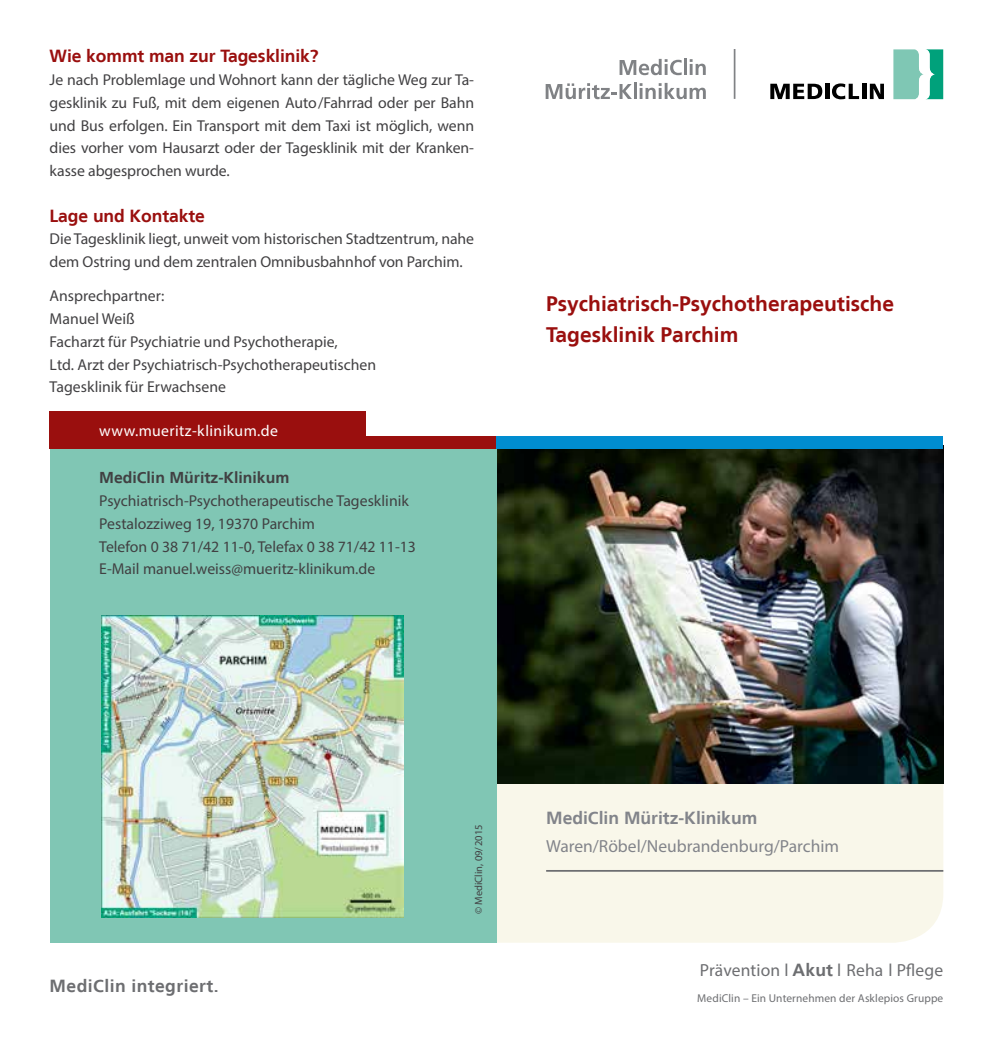
<style>
.page{position:relative;width:993px;height:1042px;background:#fff}
.page>*{position:absolute;margin:0;border:0;box-sizing:border-box;transform-origin:0 0}
.t1{font:700 21px/31.5px "Frutiger LT";color:#9a0f0e}
.t2{font:700 17.5px "Frutiger LT";letter-spacing:-.005em;color:#9a0f0e}
.t3{font:17.5px "Myriad Pro";color:#82848a}
.t4{font:17.5px "Myriad Pro";letter-spacing:.01em;color:#6d6e71}
.t5{font:700 17.5px "Frutiger LT";color:#82848a}
.t6{font:700 17.5px "Frutiger LT";letter-spacing:.025em;color:#6d6e71}
.t7{font:15.75px/22.8px "Myriad Pro";color:#414042}
.t8{font:700 15.75px "Frutiger LT";color:#414042}
.t9{font:15.75px "Myriad Pro";letter-spacing:.025em;color:#fff}
.t10{font:11.38px "Myriad Pro";letter-spacing:.01em;color:#6d6e71}
.t11{font:10.5px "Myriad Pro";color:#414042}
.s1{font-family:"Frutiger LT";font-weight:700}
</style>
<div class="page">
<div style="left:496px;top:784px;width:447px;height:159px;background:#f9f7ea"></div>
<img style="left:496px;top:449px;width:447px;height:335px">
<div style="left:50px;top:443px;width:446px;height:500px;background:#80c6b4"></div>
<div style="left:50px;top:412px;width:315px;height:37px;background:#9a0f0e"></div>
<div style="left:273px;top:437px;width:223px;height:12px;background:#9a0f0e"></div>
<svg style="left:893px;top:49px;width:49px;height:50px"></svg>
<svg style="left:770px;top:84px;width:52px;height:15px"></svg>
<div style="left:824px;top:84px;width:5px;height:15px;background:#000"></div>
<svg style="left:832px;top:83px;width:26px;height:16px"></svg>
<svg style="left:862px;top:84px;width:3px;height:15px"></svg>
<svg style="left:869px;top:84px;width:14px;height:15px"></svg>
<hr style="left:733px;top:50px;width:2px;height:49px;background:#808285">
<svg style="left:619px;top:59px;width:62px;height:16px"></svg>
<hr style="left:683px;top:59px;width:3px;height:16px;background:#808285">
<svg style="left:689px;top:59px;width:16px;height:16px"></svg>
<svg style="left:545px;top:83px;width:86px;height:16px"></svg>
<hr style="left:633px;top:83px;width:3px;height:16px;background:#808285">
<svg style="left:639px;top:83px;width:66px;height:16px"></svg>
<div style="left:496px;top:437px;width:447px;height:12px;background:#008dd0"></div>
<img style="left:101px;top:616px;width:302px;height:301px">
<hr style="left:546px;top:870px;width:397px;height:2px;background:#6d6e71">
<p class="t2" style="left:50px;top:46px;width:270px">Wie kommt man zur Tagesklinik?</p>
<p class="t7" style="left:50px;top:68px;width:426px;text-align:justify">Je nach Problemlage und Wohnort kann der tägliche Weg zur Ta&shy;gesklinik zu Fuß, mit dem eigenen Auto/Fahrrad oder per Bahn und Bus erfolgen. Ein Transport mit dem Taxi ist möglich, wenn dies vorher vom Hausarzt oder der Tagesklinik mit der Kranken&shy;kasse abgesprochen wurde.</p>
<p class="t2" style="left:50px;top:205px;width:157px">Lage und Kontakte</p>
<p class="t7" style="left:50px;top:228px;width:426px">Die Tagesklinik liegt, unweit vom historischen Stadtzentrum, nahe dem Ostring und dem zentralen Omnibusbahnhof von Parchim.</p>
<p class="t7" style="left:50px;top:284px;width:328px">Ansprechpartner:<br>Manuel Weiß<br>Facharzt für Psychiatrie und Psychotherapie,<br>Ltd. Arzt der Psychiatrisch-Psychotherapeutischen<br>Tagesklinik für Erwachsene</p>
<p class="t9" style="left:99px;top:421px;width:180px">www.mueritz-klinikum.de</p>
<p class="t8" style="left:99px;top:469px;width:191px">MediClin Müritz-Klinikum</p>
<p class="t7" style="left:99px;top:489px;width:318px">Psychiatrisch-Psychotherapeutische Tagesklinik Pestalozziweg 19, 19370 Parchim<br>Telefon 0 38 71/42 11-0, Telefax 0 38 71/42 11-13<br>E-Mail manuel.weiss@mueritz-klinikum.de</p>
<h1 class="t1" style="left:546px;top:288px;width:349px">Psychiatrisch-Psychotherapeutische<br>Tagesklinik Parchim</h1>
<p class="t6" style="left:50px;top:975px;width:170px">MediClin integriert.</p>
<p class="t11" style="left:472px;top:914px;width:91px;rotate:-90deg">© MediClin, 09/2015</p>
<p class="t5" style="left:546px;top:807px;width:212px">MediClin Müritz-Klinikum</p>
<p class="t3" style="left:546px;top:835px;width:294px">Waren/Röbel/Neubrandenburg/Parchim</p>
<p class="t4" style="left:699px;top:959px;width:245px">Prävention l <span class="s1">Akut</span> l Reha l Pflege</p>
<p class="t10" style="left:697px;top:991px;width:247px">MediClin – Ein Unternehmen der Asklepios Gruppe</p>
</div>
